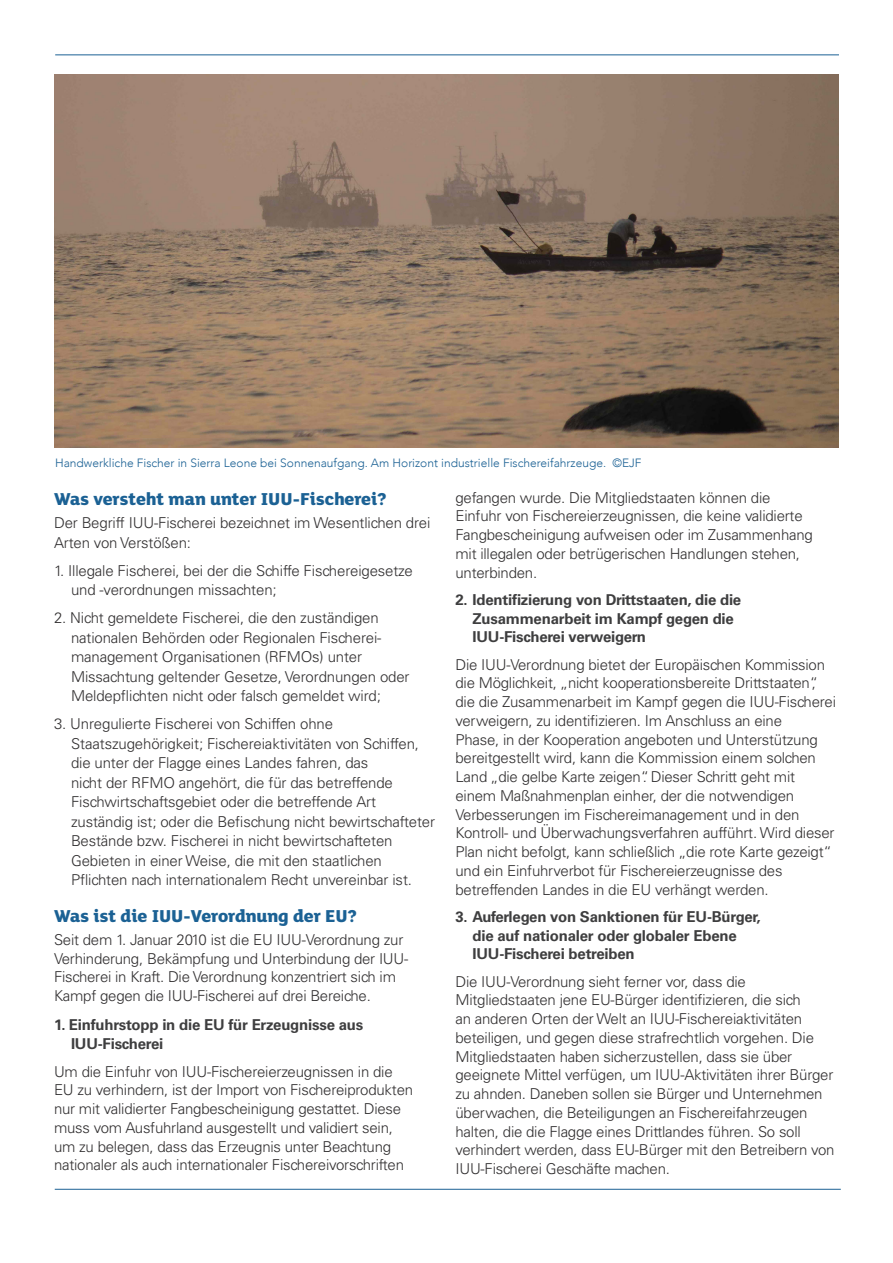
<style>
.page{position:relative;width:893px;height:1263px;background:#fff}
.page>*{position:absolute;margin:0;border:0;box-sizing:border-box;transform-origin:0 0}
.t1{font:800 18.75px "FS Lola";letter-spacing:-.01em;color:#1b6194}
.t2{font:300 15px/18.8px "Univers";letter-spacing:-.015em;color:#312f30}
.t3{font:700 15px/18.8px "Univers";letter-spacing:-.015em;color:#3e3e3f}
.t4{font:300 12px "Avenir";color:#1b6194}
</style>
<div class="page">
<hr style="left:55px;top:55px;width:784px;height:1px;background:#1b6194">
<hr style="left:55px;top:1189px;width:786px;height:1px;background:#1b6194">
<img style="left:54px;top:74px;width:785px;height:373px">
<p class="t4" style="left:55px;top:456px;width:588px">Handwerkliche Fischer in Sierra Leone bei Sonnenaufgang. Am Horizont industrielle Fischereifahrzeuge. ©EJF</p>
<p class="t1" style="left:54px;top:485px;width:335px">Was versteht man unter IUU-Fischerei?</p>
<p class="t2" style="left:54px;top:513px;width:378px;line-height:19.5px">Der Begriff IUU-Fischerei bezeichnet im Wesentlichen drei<br>Arten von Verstößen:</p>
<p class="t2" style="left:71px;top:560px;width:343px;line-height:19.5px;text-indent:-17px">1. Illegale Fischerei, bei der die Schiffe Fischereigesetze und -verordnungen missachten;</p>
<p class="t2" style="left:71px;top:608px;width:340px;line-height:19.5px;text-indent:-17px">2. Nicht gemeldete Fischerei, die den zuständigen nationalen Behörden oder Regionalen Fischerei&shy;management Organisationen (RFMOs) unter Missachtung geltender Gesetze, Verordnungen oder Meldepflichten nicht oder falsch gemeldet wird;</p>
<p class="t2" style="left:71px;top:714px;width:366px;line-height:19.5px;text-indent:-17px">3. Unregulierte Fischerei von Schiffen ohne Staatszugehörigkeit; Fischereiaktivitäten von Schiffen, die unter der Flagge eines Landes fahren, das<br>nicht der RFMO angehört, die für das betreffende Fischwirtschaftsgebiet oder die betreffende Art zuständig ist; oder die Befischung nicht bewirtschafteter Bestände bzw. Fischerei in nicht bewirtschafteten Gebieten in einer Weise, die mit den staatlichen Pflichten nach internationalem Recht unvereinbar ist.</p>
<p class="t1" style="left:54px;top:903px;width:305px">Was ist die IUU-Verordnung der EU?</p>
<p class="t2" style="left:54px;top:930px;width:356px">Seit dem 1. Januar 2010 ist die EU IUU-Verordnung zur Verhinderung, Bekämpfung und Unterbindung der IUU-Fischerei in Kraft. Die Verordnung konzentriert sich im Kampf gegen die IUU-Fischerei auf drei Bereiche.</p>
<p class="t3" style="left:71px;top:1016px;width:294px;text-indent:-17px">1. Einfuhrstopp in die EU für Erzeugnisse aus<br>IUU-Fischerei</p>
<p class="t2" style="left:54px;top:1061px;width:361px">Um die Einfuhr von IUU-Fischereierzeugnissen in die EU zu verhindern, ist der Import von Fischereiprodukten nur mit validierter Fangbescheinigung gestattet. Diese muss vom Ausfuhrland ausgestellt und validiert sein, um zu belegen, dass das Erzeugnis unter Beachtung nationaler als auch internationaler Fischereivorschriften</p>
<p class="t2" style="left:455px;top:487px;width:359px">gefangen wurde. Die Mitgliedstaaten können die Einfuhr von Fischereierzeugnissen, die keine validierte Fangbescheinigung aufweisen oder im Zusammenhang mit illegalen oder betrügerischen Handlungen stehen, unterbinden.</p>
<p class="t3" style="left:472px;top:590px;width:270px;text-indent:-17px">2. Identifizierung von Drittstaaten, die die<br>Zusammenarbeit im Kampf gegen die<br>IUU-Fischerei verweigern</p>
<p class="t2" style="left:455px;top:654px;width:382px">Die IUU-Verordnung bietet der Europäischen Kommission die Möglichkeit, „nicht kooperationsbereite Drittstaaten“, die die Zusammenarbeit im Kampf gegen die IUU-Fischerei verweigern, zu identifizieren. Im Anschluss an eine<br>Phase, in der Kooperation angeboten und Unterstützung bereitgestellt wird, kann die Kommission einem solchen Land „die gelbe Karte zeigen“. Dieser Schritt geht mit einem Maßnahmenplan einher, der die notwendigen Verbesserungen im Fischereimanagement und in den Kontroll- und Überwachungsverfahren aufführt. Wird dieser Plan nicht befolgt, kann schließlich „die rote Karte gezeigt“ und ein Einfuhrverbot für Fischereierzeugnisse des betreffenden Landes in die EU verhängt werden.</p>
<p class="t3" style="left:472px;top:907px;width:290px;text-indent:-17px">3. Auferlegen von Sanktionen für EU-Bürger, die auf nationaler oder globaler Ebene<br>IUU-Fischerei betreiben</p>
<p class="t2" style="left:455px;top:971px;width:381px">Die IUU-Verordnung sieht ferner vor, dass die Mitgliedstaaten jene EU-Bürger identifizieren, die sich<br>an anderen Orten der Welt an IUU-Fischereiaktivitäten beteiligen, und gegen diese strafrechtlich vorgehen. Die Mitgliedstaaten haben sicherzustellen, dass sie über geeignete Mittel verfügen, um IUU-Aktivitäten ihrer Bürger zu ahnden. Daneben sollen sie Bürger und Unternehmen überwachen, die Beteiligungen an Fischereifahrzeugen halten, die die Flagge eines Drittlandes führen. So soll verhindert werden, dass EU-Bürger mit den Betreibern von IUU-Fischerei Geschäfte machen.</p>
</div>
